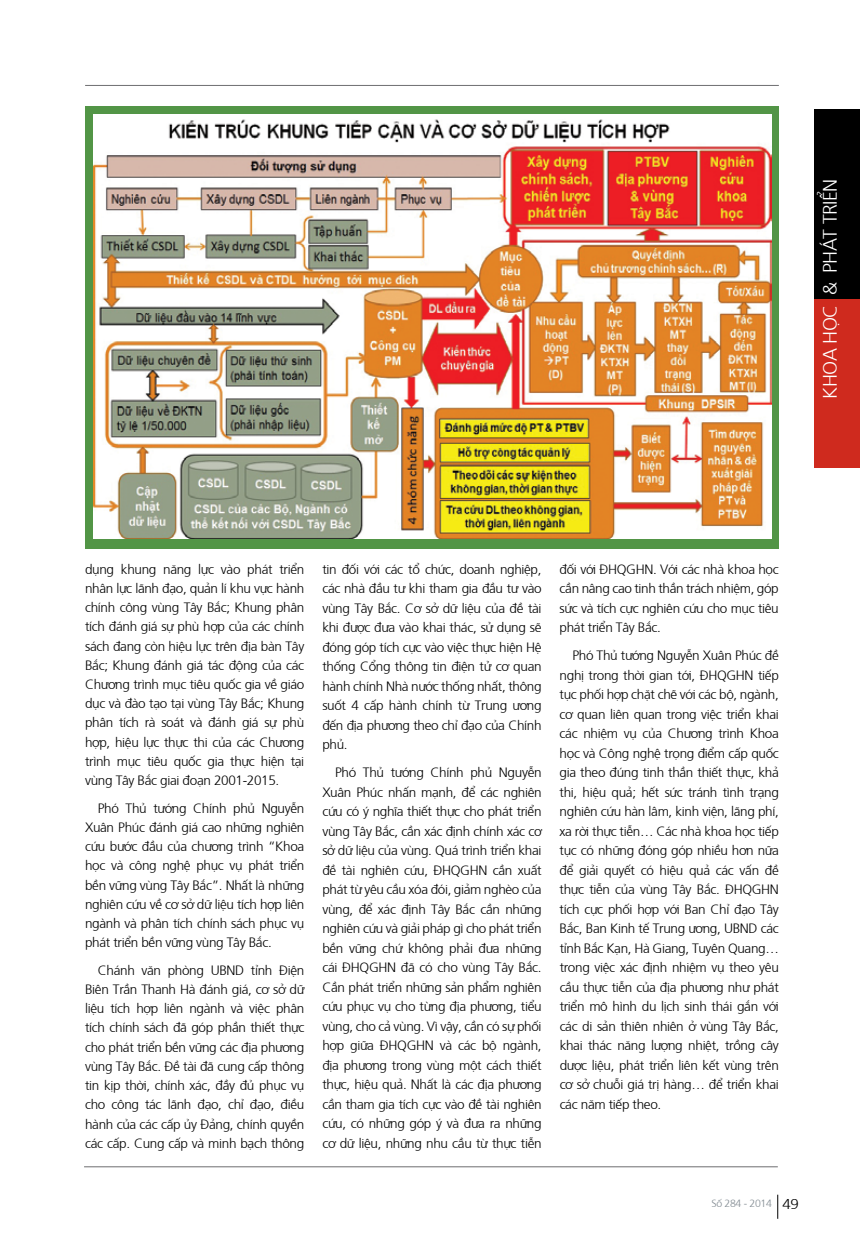
<style>
.page{position:relative;width:864px;height:1242px;background:#fff}
.page>*{position:absolute;margin:0;border:0;box-sizing:border-box;transform-origin:0 0}
.t1{font:300 19.5px "Frutiger";letter-spacing:-.025em;color:#fff}
.t2{font:300 13.5px/19.5px "Frutiger";letter-spacing:-.025em;color:#000;text-align:justify}
.t3{font:300 10.5px "Frutiger";letter-spacing:-.03em;color:#828b92}
.s1{font-size:14.25px;color:#000}
</style>
<div class="page">
<hr style="left:84px;top:1166px;width:693px;height:1px;background:#6d6e71">
<svg style="left:777px;top:1194px;width:1px;height:24px"></svg>
<hr style="left:85px;top:85px;width:693px;height:1px;background:#6d6e71">
<div style="left:814px;top:115px;width:45px;height:353px;background:#cf2a1e"></div>
<div style="left:814px;top:109px;width:45px;height:190px;background:#000"></div>
<div style="left:85px;top:106px;width:693px;height:442px;background:#529546"></div>
<img style="left:93px;top:115px;width:678px;height:424px">
<h1 class="t1" style="left:816px;top:399px;width:219px;rotate:-90deg">kh oa h ọc &amp; phát triển</h1>
<p class="t2" style="left:85px;top:558px;width:221px">dụng khung năng lực vào phát triển nhân lực lãnh đạo, quản lí khu vực hành chính công vùng Tây Bắc; Khung phân tích đánh giá sự phù hợp của các chính sách đang còn hiệu lực trên địa bàn Tây Bắc; Khung đánh giá tác động của các Chương trình mục tiêu quốc gia về giáo dục và đào tạo tại vùng Tây Bắc; Khung phân tích rà soát và đánh giá sự phù hợp, hiệu lực thực thi của các Chương trình mục tiêu quốc gia thực hiện tại vùng Tây Bắc giai đoạn 2001-2015.</p>
<p class="t2" style="left:85px;top:797px;width:221px;text-indent:13px">Phó Thủ tướng C hính phủ Nguyễn Xuân Phúc đánh giá cao những nghiên cứu bước đầu của chương trình “Khoa học và công nghệ phục vụ phát triển bền vững vùng Tây Bắc”. Nhất là những nghiên cứu về cơ sở dữ liệu tích hợp liên ngành và phân tích chính sách phục vụ phát triển bền vững vùng Tây Bắc.</p>
<p class="t2" style="left:85px;top:959px;width:221px;text-indent:13px">Chánh văn phòng U BND tỉnh Điện Biên Trần Thanh Hà đánh giá, cơ sở dữ liệu tích hợp liên ngành và việc phân tích chính sách đã góp phần thiết thực cho phát triển bền vững các địa phương vùng Tây Bắc. Đề tài đã cung cấp thông tin kịp thời, chính xác, đầy đủ phục vụ cho công tác lãnh đạo, chỉ đạo, điều hành của các cấp ủy Đảng, chính quyền các cấp. Cung cấp và minh bạch thông</p>
<p class="t2" style="left:322px;top:558px;width:221px">tin đối với các tổ chức, doanh nghiệp, các nhà đầu tư khi tham gia đầu tư vào vùng Tây Bắc. Cơ sở dữ liệu của đề tài khi được đưa vào khai thác, sử dụng sẽ đóng góp tích cực vào việc thực hiện Hệ thống Cổng thông tin điện tử cơ quan hành chính Nhà nước thống nhất, thông suốt 4 cấp hành chính từ Trung ương đến địa phương theo chỉ đạo của Chính phủ.</p>
<p class="t2" style="left:322px;top:762px;width:221px;text-indent:13px">Phó Thủ tướng C hính phủ Nguyễn Xuân Phúc nhấn mạnh, để các nghiên cứu có ý nghĩa thiết thực cho phát triển vùng Tây Bắc, cần xác định chính xác cơ sở dữ liệu của vùng. Quá trình triển khai đề tài nghiên cứu, ĐHQGHN cần xuất phát từ yêu cầu xóa đói, giảm nghèo của vùng, để xác định Tây Bắc cần những nghiên cứu và giải pháp gì cho phát triển bền vững chứ không phải đưa những cái ĐHQGHN đã có cho vùng Tây Bắc.<br>Cần phát triển những sản phẩm nghiên cứu phục vụ cho từng địa phương, tiểu vùng, cho cả vùng. Vì vậy, cần có sự phối hợp giữa ĐHQGHN và các bộ ngành, địa phương trong vùng một cách thiết thực, hiệu quả. Nhất là các địa phương cần tham gia tích cực vào đề tài nghiên cứu, có những góp ý và đưa ra những cơ dữ liệu, những nhu cầu từ thực tiễn</p>
<p class="t2" style="left:559px;top:558px;width:220px">đối với ĐHQGHN. Với các nhà khoa học cần nâng cao tinh thần trách nhiệm, góp sức và tích cực nghiên cứu cho mục tiêu phát triển Tây Bắc.</p>
<p class="t2" style="left:559px;top:644px;width:221px;text-indent:13px">Phó thủ tướng Nguyễn Xuân Phúc đề nghị trong thời gian tới, ĐHQGHN tiếp tục phối hợp chặt chẽ với các bộ, ngành, cơ quan liên quan trong việc triển khai các nhiệm vụ của Chương trình Khoa học và Công nghệ trọng điểm cấp quốc gia theo đúng tinh thần thiết thực, khả thi, hiệu quả; hết sức tránh tình trạng nghiên cứu hàn lâm, kinh viện, lãng phí, xa rời thực tiễn… Các nhà khoa học tiếp tục có những đóng góp nhiều hơn nữa để giải quyết có hiệu quả các vấn đề thực tiễn của vùng Tây Bắc. ĐHQGHN tích cực phối hợp với Ban Chỉ đạo Tây Bắc, Ban Kinh tế Trung ương, U BND các tỉnh Bắc Kạn, Hà Giang, Tuyên Quang… trong việc xác định nhiệm vụ theo yêu cầu thực tiễn của địa phương như phát triển mô hình du lịch sinh thái gắn với các di sản thiên nhiên ở vùng Tây Bắc, khai thác năng lượng nhiệt, trồng cây dược liệu, phát triển liên kết vùng trên cơ sở chuỗi giá trị hàng… để triển khai các năm tiếp theo.</p>
<p class="t3" style="left:711px;top:1195px;width:89px">Số 284 - 2014 <span class="s1">49</span></p>
</div>
